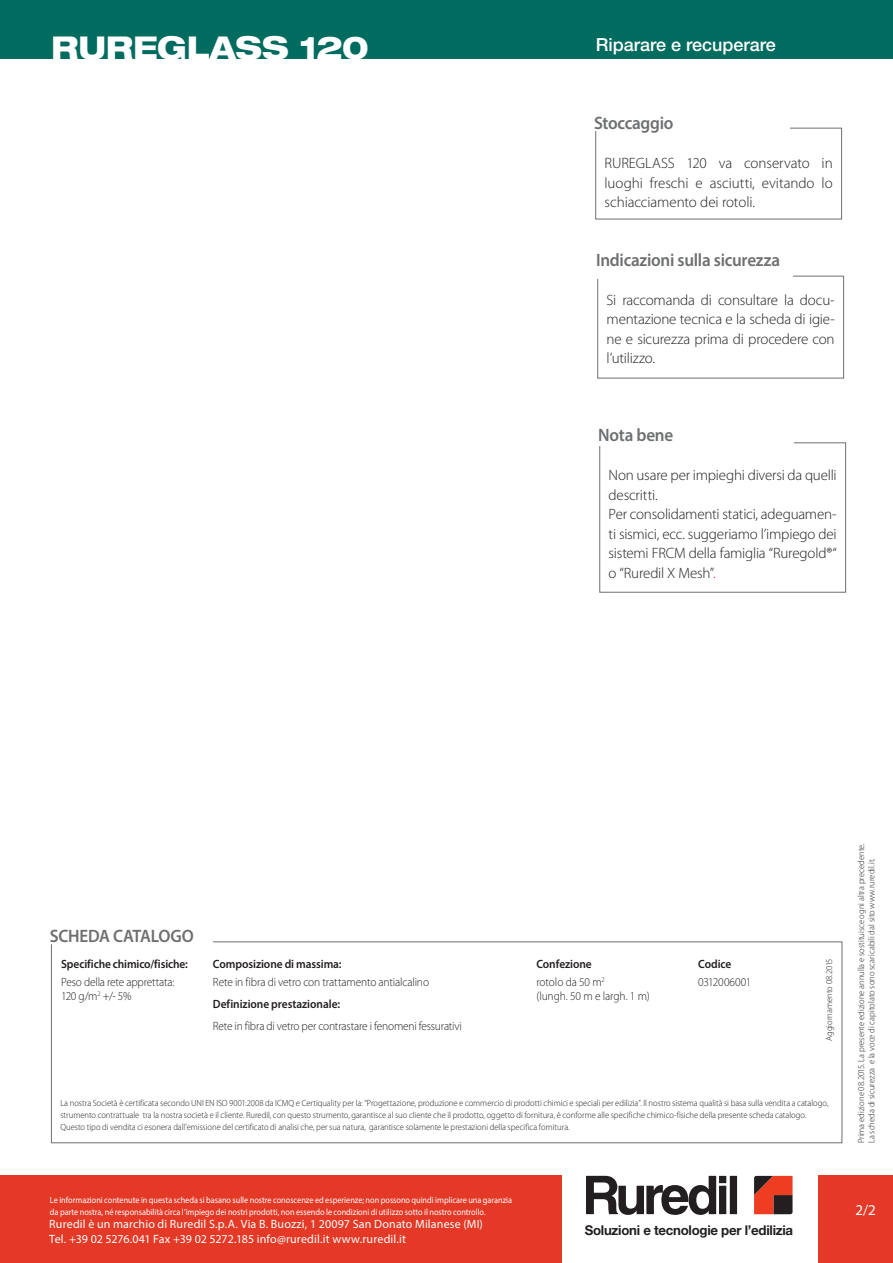
<style>
.page{position:relative;width:893px;height:1263px;background:#fff}
.page>*{position:absolute;margin:0;border:0;box-sizing:border-box;transform-origin:0 0}
.t1{font:800 expanded 31.5px "Helvetica Neue LT Std";letter-spacing:-.01em;color:#fff;scale:.95 1}
.t2{font:600 18px "Myriad Pro";letter-spacing:-.015em;color:#6d6f71;scale:.95 1}
.t3{font:500 18px "Helvetica Neue LT Std";color:#fff}
.t4{font:300 15px/19.5px "Myriad Pro";letter-spacing:-.01em;color:#231f20;text-align:justify}
.t5{font:15px "Myriad Pro";color:#fff}
.t6{font:700 13.5px "Helvetica Neue LT Std";letter-spacing:-.02em;color:#231f20}
.t7{font:300 12px/13.5px "Myriad Pro";letter-spacing:-.015em;color:#231f20;scale:.95 1}
.t8{font:12px/15px "Myriad Pro";letter-spacing:.01em;color:#fff}
.t9{font:600 12px "Myriad Pro";letter-spacing:-.005em;color:#231f20;scale:.95 1}
.t10{font:300 9px/12px "Myriad Pro";color:#231f20;scale:.95 1}
.t11{font:9px/12px "Myriad Pro";letter-spacing:-.005em;color:#fff;scale:.92 1}
.s1{color:#eb078b}
.s2{font-weight:600}
</style>
<div class="page">
<svg style="left:51px;top:941px;width:792px;height:202px"></svg>
<div style="left:0;top:1176px;width:561px;height:87px;background:#e33926"></div>
<div style="left:819px;top:1176px;width:74px;height:87px;background:#e33926"></div>
<div style="left:719px;top:1176px;width:7px;height:7px;background:#231f20"></div>
<div style="left:719px;top:1186px;width:7px;height:28px;background:#231f20"></div>
<div style="left:730px;top:1176px;width:7px;height:38px;background:#231f20"></div>
<svg style="left:586px;top:1176px;width:130px;height:39px"></svg>
<svg style="left:754px;top:1176px;width:38px;height:38px"></svg>
<div style="left:0;top:0;width:893px;height:59px;background:#006b5f"></div>
<div style="left:595px;top:128px;width:247px;height:91px;border:1px solid #6d6f71"></div>
<div style="left:597px;top:276px;width:247px;height:102px;border:1px solid #6d6f71"></div>
<div style="left:599px;top:442px;width:247px;height:151px;border:1px solid #6d6f71"></div>
<div style="left:594px;top:106px;width:196px;height:25px;background:#fff"></div>
<div style="left:596px;top:250px;width:197px;height:29px;background:#fff"></div>
<div style="left:598px;top:421px;width:196px;height:24px;background:#fff"></div>
<h1 class="t1" style="left:51px;top:30px;width:336px">RUREGLASS 120</h1>
<h2 class="t3" style="left:596px;top:34px;width:182px">Riparare e recuperare</h2>
<h2 class="t2" style="left:594px;top:116px;width:85px">Stoccaggio</h2>
<h3 class="t4" style="left:605px;top:155px;width:230px">RUREGLASS 120 va conservato in luoghi freschi e asciutti, evitando lo schiacciamento dei rotoli.</h3>
<h2 class="t2" style="left:596px;top:253px;width:195px">Indicazioni sulla sicurezza</h2>
<h3 class="t4" style="left:607px;top:291px;width:230px">Si raccomanda di consultare la docu&shy;mentazione tecnica e la scheda di igie&shy;ne e sicurezza prima di procedere con l’utilizzo.</h3>
<h2 class="t2" style="left:598px;top:428px;width:81px">Nota bene</h2>
<h3 class="t4" style="left:609px;top:467px;width:230px;text-align:left">Non usare per impieghi diversi da quelli descritti.<br>Per consolidamenti statici, adeguamen&shy;ti sismici, ecc. suggeriamo l’impiego dei sistemi FRCM della famiglia “Ruregold®“ o “Ruredil X Mesh”<span class="s1">.</span></h3>
<h2 class="t2" style="left:50px;top:929px;width:153px">SCHEDA CATALOGO</h2>
<h3 class="t9" style="left:61px;top:960px;width:135px">Specifiche chimico/fisiche:</h3>
<h3 class="t7" style="left:61px;top:976px;width:121px">Peso della rete apprettata:<br>120 g/m<sup>2</sup> +/- 5%</h3>
<h3 class="t9" style="left:213px;top:960px;width:137px">Composizione di massima:</h3>
<h3 class="t7" style="left:213px;top:976px;width:229px">Rete in fibra di vetro con trattamento antialcalino</h3>
<h3 class="t9" style="left:213px;top:999px;width:135px">Definizione prestazionale:</h3>
<h3 class="t7" style="left:213px;top:1020px;width:263px">Rete in fibra di vetro per contrastare i fenomeni fessurativi</h3>
<h3 class="t7" style="left:536px;top:957px;width:74px;line-height:17.7px"><span class="s2">Confezione </span>rotolo da 50 m<sup>2</sup></h3>
<h3 class="t7" style="left:536px;top:990px;width:121px">(lungh. 50 m e largh. 1 m)</h3>
<h3 class="t9" style="left:698px;top:960px;width:36px">Codice</h3>
<h3 class="t7" style="left:698px;top:976px;width:58px">0312006001</h3>
<p class="t10" style="left:824px;top:1041px;width:88px;rotate:-90deg">Aggiornamento 08.2015</p>
<p class="t10" style="left:60px;top:1098px;width:810px">La nostra Società è certificata secondo UNI EN ISO 9001:2008 da ICMQ e Certiquality per la: “Progettazione, produzione e commercio di prodotti chimici e speciali per edilizia”. Il nostro sistema qualità si basa sulla vendita a catalogo, strumento contrattuale tra la nostra società e il cliente. Ruredil, con questo strumento, garantisce al suo cliente che il prodotto, oggetto di fornitura, è conforme alle specifiche chimico-fisiche della presente scheda catalogo.<br>Questo tipo di vendita ci esonera dall’emissione del certificato di analisi che, per sua natura, garantisce solamente le prestazioni della specifica fornitura.</p>
<p class="t11" style="left:50px;top:1194px;width:504px">Le informazioni contenute in questa scheda si basano sulle nostre conoscenze ed esperienze; non possono quindi implicare una garanzia da parte nostra, né responsabilità circa l’impiego dei nostri prodotti, non essendo le condizioni di utilizzo sotto il nostro controllo.</p>
<h3 class="t8" style="left:49px;top:1217px;width:435px">Ruredil è un marchio di Ruredil S.p.A. Via B. Buozzi, 1 20097 San Donato Milanese (MI)<br>Tel. +39 02 5276.041 Fax +39 02 5272.185 info@ruredil.it www.ruredil.it</h3>
<h3 class="t6" style="left:585px;top:1225px;width:210px">Soluzioni e tecnologie per l’edilizia</h3>
<p class="t10" style="left:857px;top:1143px;width:317px;line-height:10.5px;rotate:-90deg">Prima edizione 08.2015. La presente edizione annulla e sostituisce ogni altra precedente.<br>La scheda di sicurezza e la voce di capitolato sono scaricabili dal sito www.ruredil.it.</p>
<h3 class="t5" style="left:856px;top:1204px;width:22px">2/2</h3>
</div>
